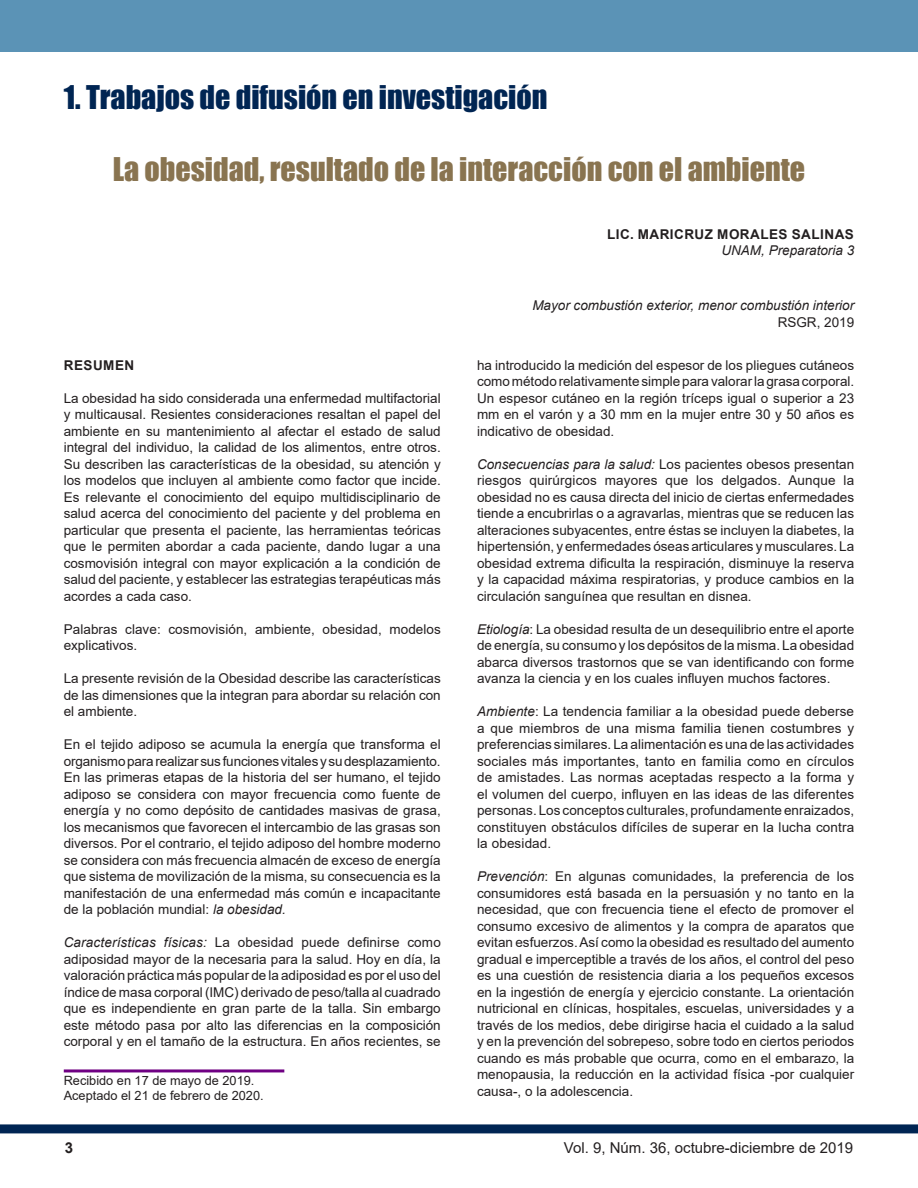
<style>
.page{position:relative;width:918px;height:1188px;background:#fff}
.page>*{position:absolute;margin:0;border:0;box-sizing:border-box;transform-origin:0 0}
.t1{font:30px "Impact";color:#897450}
.t2{font:30px "Impact";color:#002553}
.t3{font:15px "Arial";color:#231f20}
.t4{font:700 15px "Arial";color:#231f20}
.t5{font:13.5px/16.5px "Arial";color:#231f20;text-align:justify}
.t6{font:italic 13.5px "Arial";color:#231f20}
.t7{font:700 13.5px "Arial";letter-spacing:.035em;color:#231f20}
.t8{font:12.75px "Arial";color:#231f20}
.s1{font-style:italic}
</style>
<div class="page">
<div style="left:0;top:1124px;width:918px;height:9px;background:#002553"></div>
<hr style="left:64px;top:1069px;width:220px;height:3px;background:#6f0083">
<div style="left:0;top:0;width:918px;height:51px;background:#5b93b6"></div>
<p class="t2" style="left:64px;top:74px;width:485px">1. Trabajos de difusión en investigación</p>
<p class="t1" style="left:113px;top:146px;width:694px">La obesidad, resultado de la interacción con el ambiente</p>
<p class="t7" style="left:607px;top:224px;width:248px">LIC. MARICRUZ MORALES SALINAS</p>
<p class="t6" style="left:721px;top:241px;width:134px">UNAM, Preparatoria 3</p>
<p class="t7" style="left:64px;top:355px;width:72px">RESUMEN</p>
<p class="t5" style="left:64px;top:389px;width:379px">La obesidad ha sido considerada una enfermedad multifactorial y multicausal. Resientes consideraciones resaltan el papel del ambiente en su mantenimiento al afectar el estado de salud integral del individuo, la calidad de los alimentos, entre otros.<br>Su describen las características de la obesidad, su atención y los modelos que incluyen al ambiente como factor que incide.<br>Es relevante el conocimiento del equipo multidisciplinario de salud acerca del conocimiento del paciente y del problema en particular que presenta el paciente, las herramientas teóricas que le permiten abordar a cada paciente, dando lugar a una cosmovisión integral con mayor explicación a la condición de salud del paciente, y establecer las estrategias terapéuticas más acordes a cada caso.</p>
<p class="t5" style="left:64px;top:620px;width:379px">Palabras clave: cosmovisión, ambiente, obesidad, modelos explicativos.</p>
<p class="t5" style="left:64px;top:670px;width:379px">La presente revisión de la Obesidad describe las características de las dimensiones que la integran para abordar su relación con el ambiente.</p>
<p class="t5" style="left:64px;top:736px;width:379px">En el tejido adiposo se acumula la energía que transforma el organismo para realizar sus funciones vitales y su desplazamiento.<br>En las primeras etapas de la historia del ser humano, el tejido adiposo se considera con mayor frecuencia como fuente de energía y no como depósito de cantidades masivas de grasa, los mecanismos que favorecen el intercambio de las grasas son diversos. Por el contrario, el tejido adiposo del hombre moderno se considera con más frecuencia almacén de exceso de energía que sistema de movilización de la misma, su consecuencia es la manifestación de una enfermedad más común e incapacitante de la población mundial: <span class="s1">la obesidad.</span></p>
<p class="t5" style="left:64px;top:934px;width:379px"><span class="s1">Características físicas:</span> La obesidad puede definirse como adiposidad mayor de la necesaria para la salud. Hoy en día, la valoración práctica más popular de la adiposidad es por el uso del índice de masa corporal (IMC) derivado de peso/talla al cuadrado que es independiente en gran parte de la talla. Sin embargo este método pasa por alto las diferencias en la composición corporal y en el tamaño de la estructura. En años recientes, se</p>
<p class="t8" style="left:64px;top:1072px;width:192px">Recibido en 17 de mayo de 2019.</p>
<p class="t8" style="left:64px;top:1087px;width:201px">Aceptado el 21 de febrero de 2020.</p>
<p class="t6" style="left:532px;top:297px;width:323px">Mayor combustión exterior, menor combustión interior</p>
<p class="t5" style="left:778px;top:314px;width:78px">RSGR, 2019</p>
<p class="t5" style="left:477px;top:356px;width:379px">ha introducido la medición del espesor de los pliegues cutáneos como método relativamente simple para valorar la grasa corporal.<br>Un espesor cutáneo en la región tríceps igual o superior a 23 mm en el varón y a 30 mm en la mujer entre 30 y 50 años es indicativo de obesidad.</p>
<p class="t5" style="left:477px;top:455px;width:379px"><span class="s1">Consecuencias para la salud:</span> Los pacientes obesos presentan riesgos quirúrgicos mayores que los delgados. Aunque la obesidad no es causa directa del inicio de ciertas enfermedades tiende a encubrirlas o a agravarlas, mientras que se reducen las alteraciones subyacentes, entre éstas se incluyen la diabetes, la hipertensión, y enfermedades óseas articulares y musculares. La obesidad extrema dificulta la respiración, disminuye la reserva y la capacidad máxima respiratorias, y produce cambios en la circulación sanguínea que resultan en disnea.</p>
<p class="t5" style="left:477px;top:620px;width:379px"><span class="s1">Etiología</span>: La obesidad resulta de un desequilibrio entre el aporte de energía, su consumo y los depósitos de la misma. La obesidad abarca diversos trastornos que se van identificando con forme avanza la ciencia y en los cuales influyen muchos factores.</p>
<p class="t5" style="left:477px;top:703px;width:379px"><span class="s1">Ambiente</span>: La tendencia familiar a la obesidad puede deberse a que miembros de una misma familia tienen costumbres y preferencias similares. La alimentación es una de las actividades sociales más importantes, tanto en familia como en círculos de amistades. Las normas aceptadas respecto a la forma y el volumen del cuerpo, influyen en las ideas de las diferentes personas. Los conceptos culturales, profundamente enraizados, constituyen obstáculos difíciles de superar en la lucha contra la obesidad.</p>
<p class="t5" style="left:477px;top:868px;width:379px"><span class="s1">Prevención</span>: En algunas comunidades, la preferencia de los consumidores está basada en la persuasión y no tanto en la necesidad, que con frecuencia tiene el efecto de promover el consumo excesivo de alimentos y la compra de aparatos que evitan esfuerzos. Así como la obesidad es resultado del aumento gradual e imperceptible a través de los años, el control del peso es una cuestión de resistencia diaria a los pequeños excesos en la ingestión de energía y ejercicio constante. La orientación nutricional en clínicas, hospitales, escuelas, universidades y a través de los medios, debe dirigirse hacia el cuidado a la salud y en la prevención del sobrepeso, sobre todo en ciertos periodos cuando es más probable que ocurra, como en el embarazo, la menopausia, la reducción en la actividad física -por cualquier causa-, o la adolescencia.</p>
<p class="t4" style="left:65px;top:1137px;width:10px">3</p>
<p class="t3" style="left:564px;top:1137px;width:291px">Vol. 9, Núm. 36, octubre-diciembre de 2019</p>
</div>
